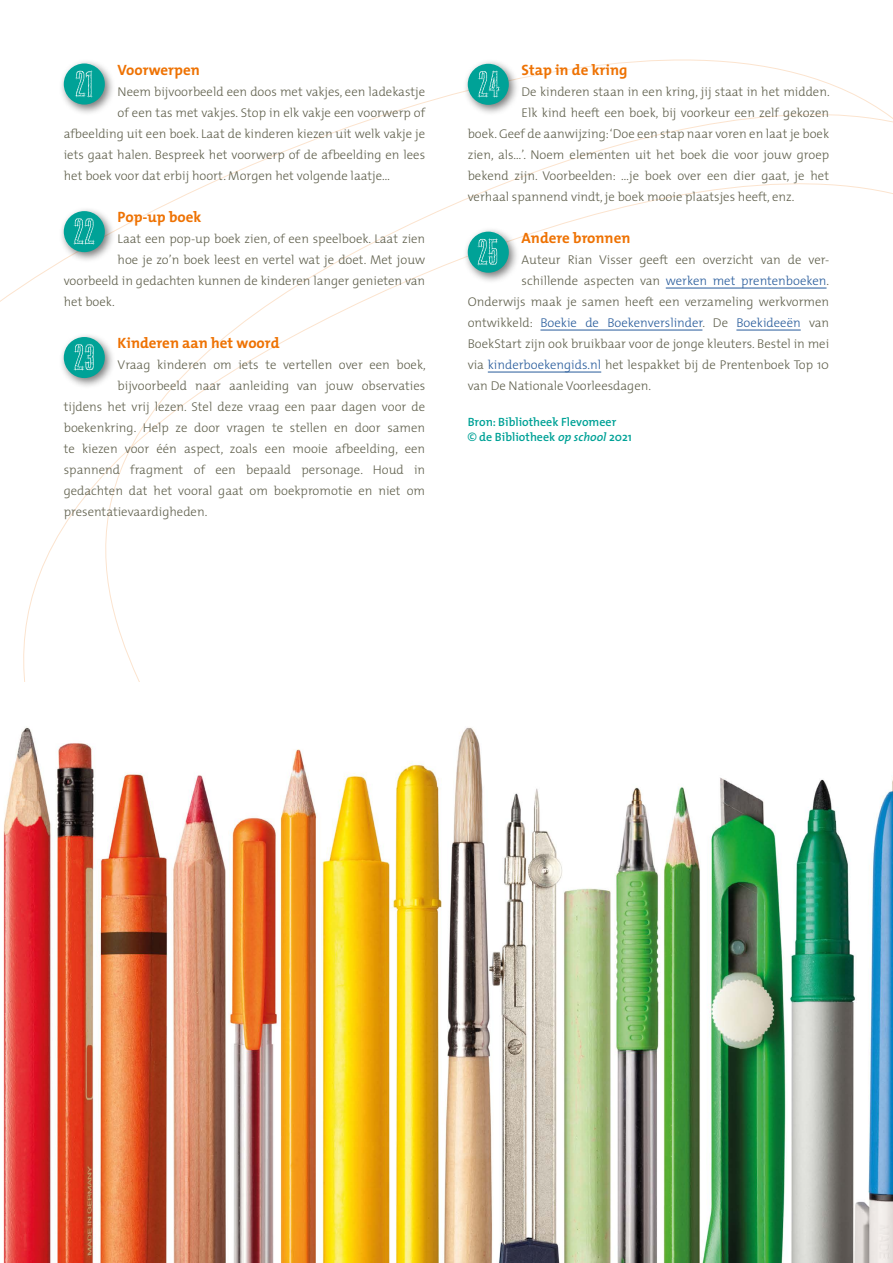
<style>
.page{position:relative;width:893px;height:1263px;background:#fff}
.page>*{position:absolute;margin:0;border:0;box-sizing:border-box;transform-origin:0 0}
.t1{font:700 15px "The Mix";color:#ee7203}
.t2{font:300 12.75px "The Mix";color:#60604d}
.t3{font:300 12.75px "The Mix";color:#275b9b}
.t4{font:600 12px/15px "The Mix";color:#00a297}
.s1{color:#275b9b}
.s2{color:#60604d}
.s3{font-family:"Asap";font-weight:700}
.s4{font-style:italic}
</style>
<div class="page">
<svg style="left:0;top:60px;width:893px;height:622px"></svg>
<div style="left:59px;top:58px;width:57px;height:58px;background:#000;opacity:.53"></div>
<div style="left:64px;top:63px;width:41px;height:42px;background:#00a297;border-radius:50%"></div>
<svg style="left:75px;top:70px;width:18px;height:28px"></svg>
<div style="left:463px;top:59px;width:57px;height:57px;background:#000;opacity:.53"></div>
<div style="left:468px;top:64px;width:41px;height:41px;background:#00a297;border-radius:50%"></div>
<svg style="left:477px;top:70px;width:23px;height:28px"></svg>
<div style="left:463px;top:227px;width:57px;height:57px;background:#000;opacity:.53"></div>
<div style="left:468px;top:232px;width:41px;height:41px;background:#00a297;border-radius:50%"></div>
<svg style="left:477px;top:238px;width:21px;height:28px"></svg>
<img style="left:3px;top:727px;width:890px;height:536px">
<hr style="left:666px;top:288px;width:160px;height:1px;background:#275b9b">
<hr style="left:540px;top:330px;width:162px;height:1px;background:#275b9b">
<hr style="left:736px;top:330px;width:65px;height:1px;background:#275b9b">
<hr style="left:488px;top:372px;width:113px;height:1px;background:#275b9b">
<div style="left:59px;top:206px;width:57px;height:57px;background:#000;opacity:.53"></div>
<div style="left:64px;top:211px;width:41px;height:41px;background:#00a297;border-radius:50%"></div>
<svg style="left:73px;top:218px;width:22px;height:27px"></svg>
<div style="left:59px;top:332px;width:57px;height:57px;background:#000;opacity:.53"></div>
<div style="left:64px;top:337px;width:41px;height:41px;background:#00a297;border-radius:50%"></div>
<svg style="left:73px;top:344px;width:21px;height:27px"></svg>
<p class="t1" style="left:118px;top:60px;width:84px">Voorwerpen</p>
<p class="t2" style="left:118px;top:84px;width:309px">Neem bijvoorbeeld een doos met vakjes, een ladekastje</p>
<p class="t2" style="left:118px;top:105px;width:309px">of een tas met vakjes. Stop in elk vakje een voorwerp of</p>
<p class="t2" style="left:64px;top:126px;width:363px">afbeelding uit een boek. Laat de kinderen kiezen uit welk vakje je</p>
<p class="t2" style="left:64px;top:147px;width:363px">iets gaat halen. Bespreek het voorwerp of de afbeelding en lees</p>
<p class="t2" style="left:64px;top:168px;width:328px">het boek voor dat erbij hoort. Morgen het volgende laatje…</p>
<p class="t1" style="left:118px;top:207px;width:85px">Pop-up boek</p>
<p class="t2" style="left:118px;top:231px;width:309px">Laat een pop-up boek zien, of een speelboek. Laat zien</p>
<p class="t2" style="left:118px;top:252px;width:309px">hoe je zo’n boek leest en vertel wat je doet. Met jouw</p>
<p class="t2" style="left:64px;top:273px;width:363px">voorbeeld in gedachten kunnen de kinderen langer genieten van</p>
<p class="t2" style="left:64px;top:294px;width:52px">het boek.</p>
<p class="t1" style="left:118px;top:333px;width:163px">Kinderen aan het woord</p>
<p class="t2" style="left:118px;top:357px;width:310px">Vraag kinderen om iets te vertellen over een boek,</p>
<p class="t2" style="left:118px;top:378px;width:309px">bijvoorbeeld naar aanleiding van jouw observaties</p>
<p class="t2" style="left:64px;top:399px;width:363px">tijdens het vrij lezen. Stel deze vraag een paar dagen voor de</p>
<p class="t2" style="left:64px;top:420px;width:363px">boekenkring. Help ze door vragen te stellen en door samen</p>
<p class="t2" style="left:64px;top:441px;width:363px">te kiezen voor één aspect, zoals een mooie afbeelding, een</p>
<p class="t2" style="left:64px;top:462px;width:363px">spannend fragment of een bepaald personage. Houd in</p>
<p class="t2" style="left:64px;top:483px;width:363px">gedachten dat het vooral gaat om boekpromotie en niet om</p>
<p class="t2" style="left:64px;top:504px;width:145px">presentatievaardigheden.</p>
<p class="t1" style="left:522px;top:60px;width:107px">Stap in de kring</p>
<p class="t2" style="left:522px;top:84px;width:310px">De kinderen staan in een kring, jij staat in het midden.</p>
<p class="t2" style="left:522px;top:105px;width:309px">Elk kind heeft een boek, bij voorkeur een zelf gekozen</p>
<p class="t2" style="left:468px;top:126px;width:363px">boek. Geef de aanwijzing: ‘Doe een stap naar voren en laat je boek</p>
<p class="t2" style="left:468px;top:147px;width:363px">zien, als…’. Noem elementen uit het boek die voor jouw groep</p>
<p class="t2" style="left:468px;top:168px;width:363px">bekend zijn. Voorbeelden: …je boek over een dier gaat, je het</p>
<p class="t2" style="left:468px;top:189px;width:328px">verhaal spannend vindt, je boek mooie plaatsjes heeft, enz.</p>
<p class="t1" style="left:522px;top:228px;width:110px">Andere bronnen</p>
<p class="t2" style="left:522px;top:252px;width:309px">Auteur Rian Visser geeft een overzicht van de ver-</p>
<p class="t2" style="left:522px;top:273px;width:309px">schillende aspecten van <span class="s1">werken met prentenboeken</span>.</p>
<p class="t2" style="left:468px;top:294px;width:363px">Onderwijs maak je samen heeft een verzameling werkvormen</p>
<p class="t3" style="left:468px;top:315px;width:363px"><span class="s2">ontwikkeld:</span> Boekie de Boekenverslinder<span class="s2">. De</span> Boekideeën <span class="s2">van</span></p>
<p class="t2" style="left:468px;top:336px;width:363px">BoekStart zijn ook bruikbaar voor de jonge kleuters. Bestel in mei</p>
<p class="t2" style="left:468px;top:357px;width:363px">via <span class="s1">kinderboekengids.nl</span> het lespakket bij de Prentenboek Top 10</p>
<p class="t2" style="left:468px;top:378px;width:185px">van De Nationale Voorleesdagen.</p>
<p class="t4" style="left:468px;top:415px;width:166px">Bron: Bibliotheek Flevomeer<br><span class="s3">©</span> de Bibliotheek <span class="s4">op school</span> 2021</p>
</div>
